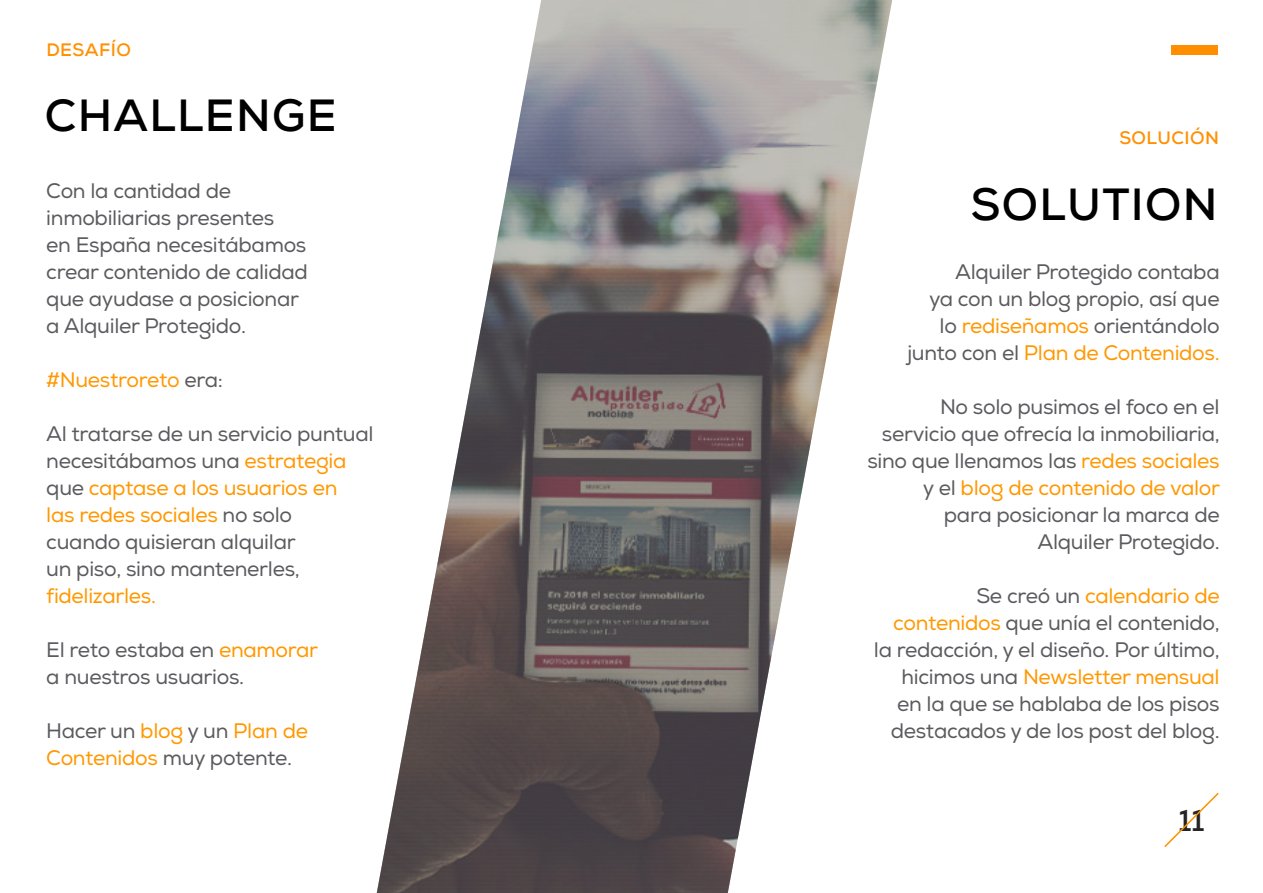
<style>
.page{position:relative;width:1263px;height:893px;background:#fff}
.page>*{position:absolute;margin:0;border:0;box-sizing:border-box;transform-origin:0 0}
.t1{font:700 45px "Nexa";letter-spacing:.03em;color:#000}
.t2{font:700 30.45px "Nexa";color:#242424}
.t3{font:21px/27px "Nexa";letter-spacing:-.015em;color:#5b5b5f}
.t4{font:21px "Nexa";letter-spacing:-.015em;color:#ff9800}
.t5{font:700 18px "Nexa";letter-spacing:.025em;color:#ff9000}
.s1{color:#5b5b5f}
.s2{color:#ff9800}
</style>
<div class="page">
<svg style="left:376px;top:0;width:517px;height:893px"></svg>
<svg style="left:1164px;top:792px;width:55px;height:55px"></svg>
<div style="left:1171px;top:46px;width:46px;height:9px;background:#ff8f00"></div>
<p class="t5" style="left:46px;top:38px;width:86px">DESAFÍO</p>
<h1 class="t1" style="left:45px;top:87px;width:293px">CHALLENGE</h1>
<p class="t3" style="left:46px;top:178px;width:263px">Con la cantidad de inmobiliarias presentes<br>en España necesitábamos crear contenido de calidad que ayudase a posicionar a Alquiler Protegido.</p>
<p class="t4" style="left:46px;top:367px;width:178px">#Nuestroreto <span class="s1">era:</span></p>
<p class="t3" style="left:46px;top:421px;width:329px">Al tratarse de un servicio puntual necesitábamos una <span class="s2">estrategia </span>que <span class="s2">captase a los usuarios en<br>las redes sociales</span> no solo<br>cuando quisieran alquilar<br>un piso, sino mantenerles,</p>
<p class="t4" style="left:46px;top:583px;width:111px">fidelizarles.</p>
<p class="t3" style="left:46px;top:637px;width:273px">El reto estaba en <span class="s2">enamorar </span>a nuestros usuarios.</p>
<p class="t3" style="left:46px;top:718px;width:263px">Hacer un <span class="s2">blog</span> y un <span class="s2">Plan de<br>Contenidos</span> muy potente.</p>
<p class="t5" style="left:1119px;top:127px;width:101px">SOLUCIÓN</p>
<h1 class="t1" style="left:971px;top:175px;width:248px">SOLUTION</h1>
<p class="t3" style="left:907px;top:259px;width:314px;text-align:right">Alquiler Protegido contaba<br>ya con un blog propio, así que lo <span class="s2">rediseñamos</span> orientándolo junto con el <span class="s2">Plan de Contenidos.</span></p>
<p class="t3" style="left:867px;top:394px;width:354px;text-align:right">No solo pusimos el foco en el servicio que ofrecía la inmobiliaria, sino que llenamos las <span class="s2">redes sociales </span>y el <span class="s2">blog de contenido de valor<br></span>para posicionar la marca de<br>Alquiler Protegido.</p>
<p class="t3" style="left:874px;top:583px;width:347px;text-align:right">Se creó un <span class="s2">calendario de contenidos</span> que unía el contenido, la redacción, y el diseño. Por último, hicimos una <span class="s2">Newsletter mensual </span>en la que se hablaba de los pisos destacados y de los post del blog.</p>
<h2 class="t2" style="left:1178px;top:801px;width:28px">11</h2>
</div>
